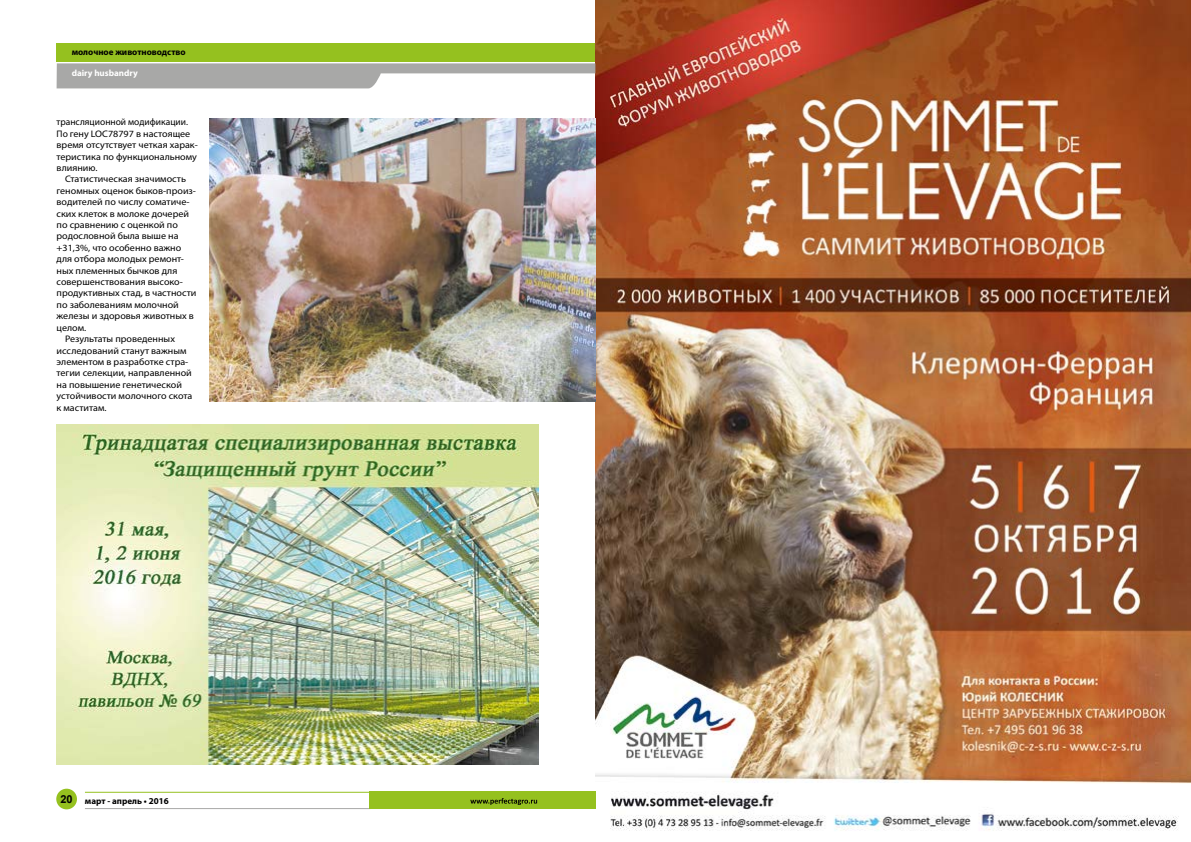
<style>
.page{position:relative;width:1191px;height:842px;background:#fff}
.page>*{position:absolute;margin:0;border:0;box-sizing:border-box;transform-origin:0 0}
.t1{font:9.5px "Myriad Pro";color:#000;scale:1.06 1}
.t2{font:9.5px/11.4px "Myriad Pro";color:#000}
.t3{font:700 9px "Myriad Pro";color:#000}
.t4{font:700 9px "Myriad Pro";color:#fff}
.s1{font-family:"Arial";font-size:11px}
</style>
<div class="page">
<img style="left:595px;top:0;width:596px;height:831px">
<div style="left:57px;top:43px;width:538px;height:18px;background:#95c11f"></div>
<svg style="left:57px;top:63px;width:538px;height:25px"></svg>
<hr style="left:85px;top:808px;width:285px;height:1px;background:#a8a8a7">
<div style="left:369px;top:792px;width:226px;height:17px;background:#95c11f"></div>
<div style="left:56px;top:789px;width:21px;height:20px;background:#95c11f;border-radius:50%"></div>
<svg style="left:470px;top:798px;width:67px;height:7px"></svg>
<hr style="left:85px;top:792px;width:286px;height:1px;background:#95c11f">
<img style="left:210px;top:118px;width:385px;height:283px">
<img style="left:57px;top:425px;width:482px;height:340px">
<p class="t3" style="left:72px;top:46px;width:115px">молочное животноводство</p>
<p class="t4" style="left:72px;top:67px;width:68px">dairy husbandry</p>
<p class="t2" style="left:57px;top:116px;width:143px">трансляционной модификации.<br>По гену LOC78797 в настоящее время отсутствует четкая харак&shy;теристика по функциональному влиянию.</p>
<p class="t1" style="left:65px;top:173px;width:116px">Статистическая значимость</p>
<p class="t1" style="left:57px;top:185px;width:133px">геномных оценок быков-произ-</p>
<p class="t1" style="left:57px;top:196px;width:127px">водителей по числу соматиче-</p>
<p class="t1" style="left:57px;top:208px;width:126px">ских клеток в молоке дочерей</p>
<p class="t1" style="left:57px;top:219px;width:116px">по сравнению с оценкой по</p>
<p class="t1" style="left:57px;top:230px;width:117px">родословной была выше на</p>
<p class="t1" style="left:57px;top:242px;width:119px">+31,3%, что особенно важно</p>
<p class="t1" style="left:57px;top:253px;width:122px">для отбора молодых ремонт-</p>
<p class="t1" style="left:57px;top:265px;width:115px">ных племенных бычков для</p>
<p class="t1" style="left:57px;top:276px;width:121px">совершенствования высоко-</p>
<p class="t1" style="left:57px;top:287px;width:133px">продуктивных стад, в частности</p>
<p class="t1" style="left:57px;top:299px;width:117px">по заболеваниям молочной</p>
<p class="t1" style="left:57px;top:310px;width:131px">железы и здоровья животных в</p>
<p class="t1" style="left:57px;top:322px;width:30px">целом.</p>
<p class="t1" style="left:65px;top:333px;width:105px">Результаты проведенных</p>
<p class="t1" style="left:57px;top:344px;width:124px">исследований станут важным</p>
<p class="t1" style="left:57px;top:356px;width:126px">элементом в разработке стра-</p>
<p class="t1" style="left:57px;top:367px;width:129px">тегии селекции, направленной</p>
<p class="t1" style="left:57px;top:379px;width:120px">на повышение генетической</p>
<p class="t1" style="left:57px;top:390px;width:130px">устойчивости молочного скота</p>
<p class="t1" style="left:57px;top:401px;width:49px">к маститам.</p>
<p class="t3" style="left:60px;top:795px;width:110px"><span class="s1">20</span> март - апрель • 2016</p>
</div>
